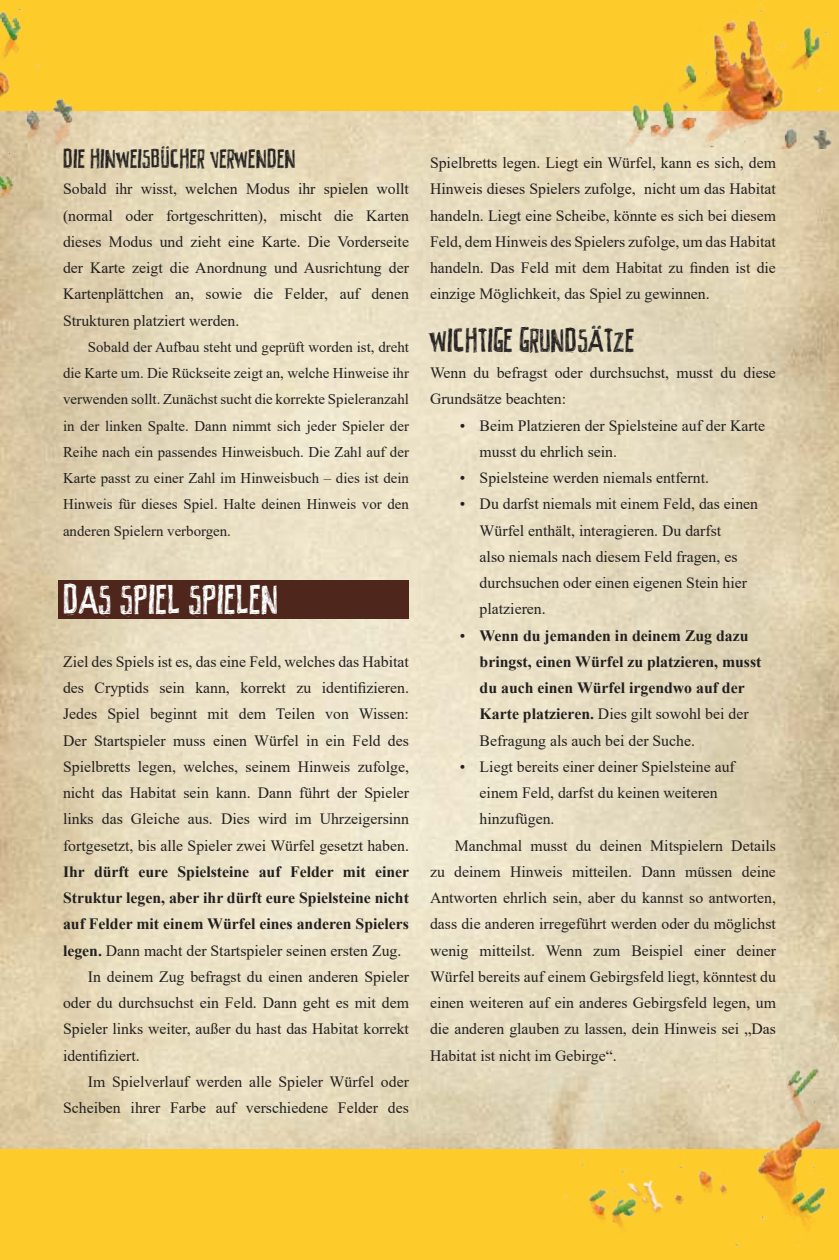
<style>
.page{position:relative;width:839px;height:1260px;background:#fff}
.page>*{position:absolute;margin:0;border:0;box-sizing:border-box;transform-origin:0 0}
.t1{font:43.75px "PEIXEFRITO";color:#fff}
.t2{font:35px "PEIXEFRITO";color:#221f1f}
.t3{font:28px "PEIXEFRITO";color:#221f1f}
.t4{font:15.75px/26.2px "Times New Roman";color:#221f1f;text-align:justify}
.t5{font:700 15.75px/26.2px "Times New Roman";color:#221f1f}
.t6{font:14.88px/26.2px "Times New Roman";color:#221f1f;text-align:justify}
.s1{font-weight:700}
.s2{font-weight:400}
</style>
<div class="page">
<img style="left:0;top:110px;width:838px;height:1040px">
<div style="left:58px;top:581px;width:351px;height:38px;background:#4e261b"></div>
<div style="left:0;top:0;width:838px;height:110px;background:#fdcb2a"></div>
<img style="left:603px;top:0;width:235px;height:149px">
<div style="left:0;top:1150px;width:838px;height:110px;background:#fdcb2a"></div>
<img style="left:657px;top:1021px;width:181px;height:226px">
<img style="left:0;top:8px;width:109px;height:212px">
<img style="left:506px;top:1087px;width:193px;height:160px">
<h3 class="t3" style="left:63px;top:146px;width:234px">DIE HINWEISBÜCHER VERWENDEN</h3>
<p class="t4" style="left:63px;top:175px;width:347px">Sobald ihr wisst, welchen Modus ihr spielen wollt (normal oder fortgeschritten), mischt die Karten dieses Modus und zieht eine Karte. Die Vorderseite der Karte zeigt die Anordnung und Ausrichtung der Kartenplättchen an, sowie die Felder, auf denen Strukturen platziert werden.</p>
<p class="t6" style="left:63px;top:333px;width:347px;text-indent:25px">Sobald der Aufbau steht und geprüft worden ist, dreht die Karte um. Die Rückseite zeigt an, welche Hinweise ihr verwenden sollt. Zunächst sucht die korrekte Spieleranzahl in der linken Spalte. Dann nimmt sich jeder Spieler der Reihe nach ein passendes Hinweisbuch. Die Zahl auf der Karte passt zu einer Zahl im Hinweisbuch – dies ist dein Hinweis für dieses Spiel. Halte deinen Hinweis vor den anderen Spielern verborgen.</p>
<h1 class="t1" style="left:63px;top:579px;width:217px">DAS SPIEL SPIELEN</h1>
<p class="t4" style="left:63px;top:648px;width:347px">Ziel des Spiels ist es, das eine Feld, welches das Habitat des Cryptids sein kann, korrekt zu identifizieren.<br>Jedes Spiel beginnt mit dem Teilen von Wissen:<br>Der Startspieler muss einen Würfel in ein Feld des Spielbretts legen, welches, seinem Hinweis zufolge, nicht das Habitat sein kann. Dann führt der Spieler links das Gleiche aus. Dies wird im Uhrzeigersinn fortgesetzt, bis alle Spieler zwei Würfel gesetzt haben.</p>
<p class="t5" style="left:63px;top:860px;width:347px">Ihr dürft eure Spielsteine auf Felder mit einer</p>
<p class="t5" style="left:63px;top:886px;width:347px">Struktur legen, aber ihr dürft eure Spielsteine nicht</p>
<p class="t5" style="left:63px;top:912px;width:347px">auf Felder mit einem Würfel eines anderen Spielers</p>
<p class="t4" style="left:63px;top:937px;width:340px"><span class="s1">legen.</span> Dann macht der Startspieler seinen ersten Zug.</p>
<p class="t4" style="left:88px;top:963px;width:322px">In deinem Zug befragst du einen anderen Spieler</p>
<p class="t4" style="left:63px;top:989px;width:347px">oder du durchsuchst ein Feld. Dann geht es mit dem</p>
<p class="t4" style="left:63px;top:1015px;width:347px">Spieler links weiter, außer du hast das Habitat korrekt</p>
<p class="t4" style="left:63px;top:1042px;width:78px">identifiziert.</p>
<p class="t4" style="left:88px;top:1068px;width:322px">Im Spielverlauf werden alle Spieler Würfel oder</p>
<p class="t4" style="left:63px;top:1096px;width:347px">Scheiben ihrer Farbe auf verschiedene Felder des</p>
<p class="t4" style="left:430px;top:149px;width:347px">Spielbretts legen. Liegt ein Würfel, kann es sich, dem Hinweis dieses Spielers zufolge, nicht um das Habitat handeln. Liegt eine Scheibe, könnte es sich bei diesem Feld, dem Hinweis des Spielers zufolge, um das Habitat handeln. Das Feld mit dem Habitat zu finden ist die einzige Möglichkeit, das Spiel zu gewinnen.</p>
<h2 class="t2" style="left:430px;top:324px;width:206px">WICHTIGE GRUNDSÄTZE</h2>
<p class="t4" style="left:430px;top:359px;width:347px">Wenn du befragst oder durchsuchst, musst du diese<br>Grundsätze beachten:</p>
<p class="t4" style="left:479px;top:414px;width:287px;text-indent:-20px">• Beim Platzieren der Spielsteine auf der Karte musst du ehrlich sein.</p>
<p class="t4" style="left:459px;top:466px;width:251px">• Spielsteine werden niemals entfernt.</p>
<p class="t4" style="left:479px;top:492px;width:280px;text-align:left;text-indent:-20px">• Du darfst niemals mit einem Feld, das einen Würfel enthält, interagieren. Du darfst<br>also niemals nach diesem Feld fragen, es durchsuchen oder einen eigenen Stein hier platzieren.</p>
<p class="t5" style="left:479px;top:624px;width:283px;text-indent:-20px"><span class="s2">•</span> Wenn du jemanden in deinem Zug dazu bringst, einen Würfel zu platzieren, musst du auch einen Würfel irgendwo auf der Karte platzieren. <span class="s2">Dies gilt sowohl bei der Befragung als auch bei der Suche.</span></p>
<p class="t4" style="left:459px;top:755px;width:276px">• Liegt bereits einer deiner Spielsteine auf</p>
<p class="t4" style="left:479px;top:779px;width:239px">einem Feld, darfst du keinen weiteren</p>
<p class="t4" style="left:479px;top:805px;width:76px">hinzufügen.</p>
<p class="t4" style="left:454px;top:834px;width:322px">Manchmal musst du deinen Mitspielern Details</p>
<p class="t4" style="left:430px;top:858px;width:347px">zu deinem Hinweis mitteilen. Dann müssen deine</p>
<p class="t4" style="left:430px;top:884px;width:347px">Antworten ehrlich sein, aber du kannst so antworten,</p>
<p class="t4" style="left:430px;top:910px;width:347px">dass die anderen irregeführt werden oder du möglichst</p>
<p class="t4" style="left:430px;top:937px;width:347px">wenig mitteilst. Wenn zum Beispiel einer deiner</p>
<p class="t4" style="left:430px;top:963px;width:347px">Würfel bereits auf einem Gebirgsfeld liegt, könntest du</p>
<p class="t4" style="left:430px;top:989px;width:347px">einen weiteren auf ein anderes Gebirgsfeld legen, um</p>
<p class="t4" style="left:430px;top:1015px;width:347px">die anderen glauben zu lassen, dein Hinweis sei „Das</p>
<p class="t4" style="left:430px;top:1042px;width:188px">Habitat ist nicht im Gebirge“.</p>
</div>
